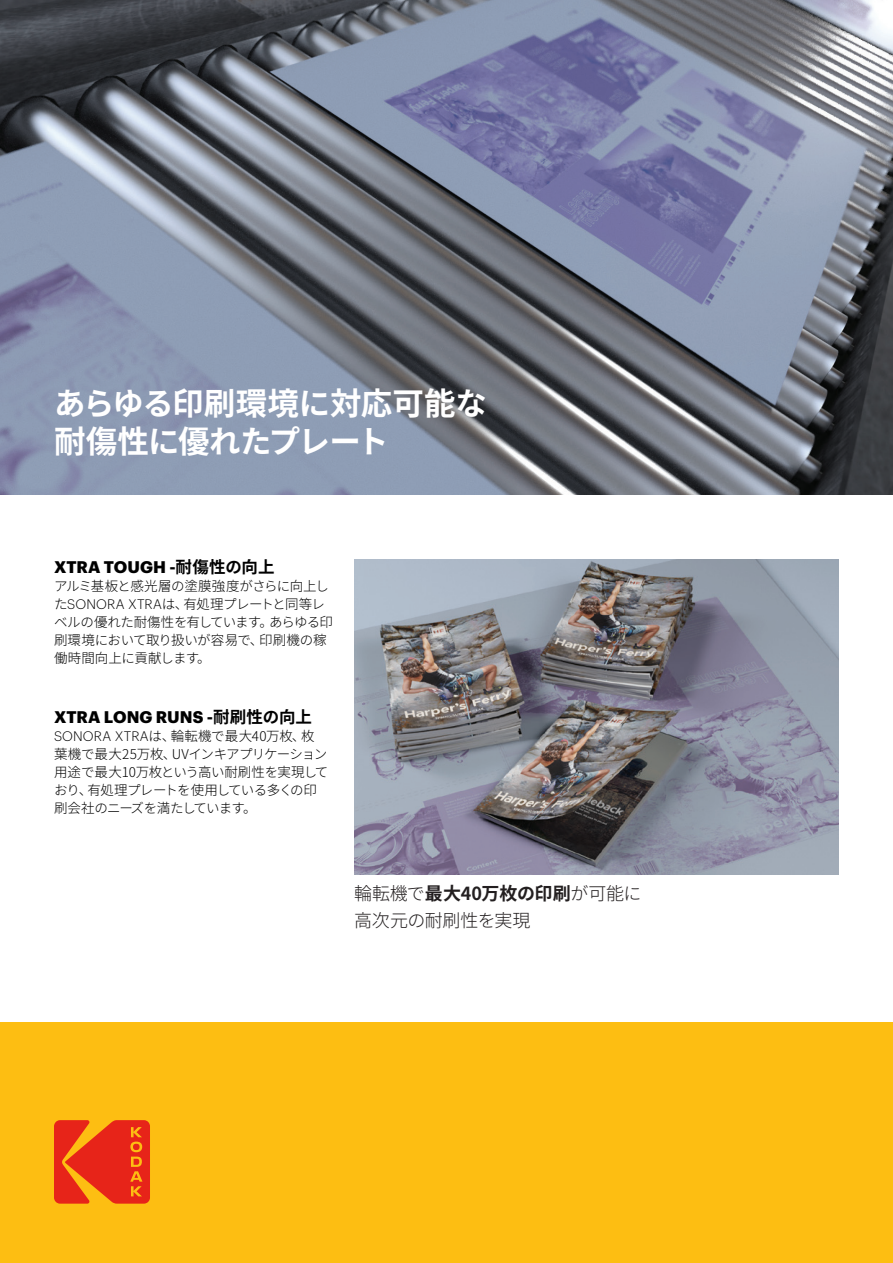
<style>
.page{position:relative;width:893px;height:1263px;background:#fff}
.page>*{position:absolute;margin:0;border:0;box-sizing:border-box;transform-origin:0 0}
.Body_para-9_11_Light{font:700 31.5px "Noto Sans CJ Kjp";letter-spacing:-.015em;color:#fff}
.Body_para-9_11_Light-2{font:700 18px "Noto Sans CJ Kjp";letter-spacing:-.015em;color:#231f20}
.Body_para-9_11_Light-3{font:300 18px "Noto Sans CJ Kjp";letter-spacing:-.02em;color:#231f20}
.Body_para-9_11_Light-4{font:700 16.5px "Graphik";color:#000}
.Body_para-9_11_Light-5{font:300 13.5px/18px "Noto Sans CJ Kjp";letter-spacing:-.03em;color:#000}
.s1{font-family:"Noto Sans CJ Kjp"}
.s2{font-family:"Graphik"}
.s3{font-weight:300}
</style>
<div class="page">
<div style="left:0;top:1022px;width:893px;height:241px;background:#fdbe12"></div>
<svg style="left:54px;top:1120px;width:96px;height:83px"></svg>
<img style="left:0;top:0;width:893px;height:495px">
<img style="left:354px;top:559px;width:485px;height:315px">
<p class="Body_para-9_11_Light" style="left:54px;top:386px;width:434px">あらゆる印刷環境に対応可能な</p>
<p class="Body_para-9_11_Light" style="left:54px;top:424px;width:336px">耐傷性に優れたプレート</p>
<p class="Body_para-9_11_Light-4" style="left:54px;top:554px;width:222px">XTRA TOUGH -<span class="s1">耐傷性の向上</span></p>
<p class="Body_para-9_11_Light-5" style="left:54px;top:577px;width:281px">アルミ基板と感光層の塗膜強度がさらに向上した<span class="s2">SONORA XTRA</span>は、有処理プレートと同等レベルの優れた耐傷性を有しています。あらゆる印刷環境において取り扱いが容易で、印刷機の稼働時間向上に貢献します。</p>
<p class="Body_para-9_11_Light-4" style="left:54px;top:704px;width:259px">XTRA LONG RUNS -<span class="s1">耐刷性の向上</span></p>
<p class="Body_para-9_11_Light-5" style="left:54px;top:727px;width:276px"><span class="s2">SONORA XTRA</span>は、輪転機で最大40万枚、枚葉機で最大25万枚、UVインキアプリケーション用途で最大10万枚という高い耐刷性を実現しており、有処理プレートを使用している多くの印刷会社のニーズを満たしています。</p>
<p class="Body_para-9_11_Light-2" style="left:354px;top:884px;width:289px"><span class="s3">輪転機で</span>最大40万枚の印刷<span class="s3">が可能に</span></p>
<p class="Body_para-9_11_Light-3" style="left:354px;top:911px;width:178px">高次元の耐刷性を実現</p>
</div>
